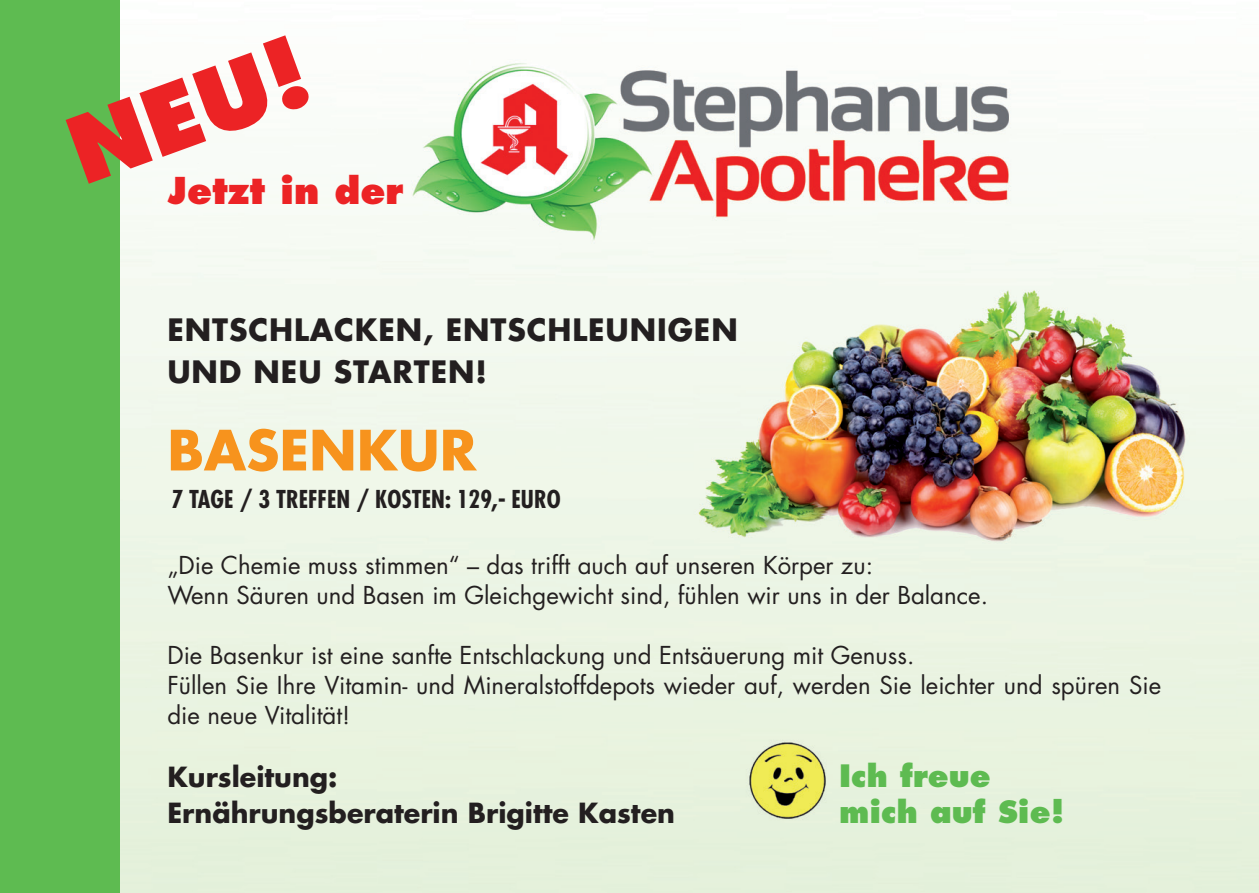
<style>
.page{position:relative;width:1259px;height:893px;background:#fff}
.page>*{position:absolute;margin:0;border:0;box-sizing:border-box;transform-origin:0 0}
.t1{font:800 90px "Futura";color:#ec2325}
.t2{font:700 54px "Futura";color:#f7931d}
.t3{font:800 36px "Futura";color:#ec2325}
.t4{font:700 30px/42px "Futura";letter-spacing:.03em;color:#231f20}
.t5{font:800 30px/36px "Futura";color:#5ebb51}
.t6{font:700 27px/36px "Futura";color:#231f20}
.t7{font:24px/30px "Futura";color:#231f20}
.t8{font:700 condensed 24px "Futura";color:#231f20}
</style>
<div class="page">
<img style="left:119px;top:0;width:1140px;height:893px">
<div style="left:0;top:0;width:119px;height:893px;background:#5ebb51"></div>
<h1 class="t1" style="left:53px;top:102px;width:251px;rotate:-20deg">NEU!</h1>
<h3 class="t3" style="left:168px;top:168px;width:237px">Jetzt in der</h3>
<p class="t4" style="left:167px;top:308px;width:572px">ENTSCHLACKEN, ENTSCHLEUNIGEN<br>UND NEU STARTEN!</p>
<h2 class="t2" style="left:167px;top:414px;width:310px">BASENKUR</h2>
<p class="t8" style="left:172px;top:484px;width:390px">7 TAGE / 3 TREFFEN / KOSTEN: 129,- EURO</p>
<p class="t7" style="left:167px;top:550px;width:822px">„Die Chemie muss stimmen“ – das trifft auch auf unseren Körper zu:<br>Wenn Säuren und Basen im Gleichgewicht sind, fühlen wir uns in der Balance.</p>
<p class="t7" style="left:167px;top:640px;width:995px">Die Basenkur ist eine sanfte Entschlackung und Entsäuerung mit Genuss.<br>Füllen Sie Ihre Vitamin- und Mineralstoffdepots wieder auf, werden Sie leichter und spüren Sie die neue Vitalität!</p>
<p class="t6" style="left:167px;top:758px;width:509px">Kursleitung:<br>Ernährungsberaterin Brigitte Kasten</p>
<p class="t5" style="left:839px;top:758px;width:227px">Ich freue mich auf Sie!</p>
</div>
